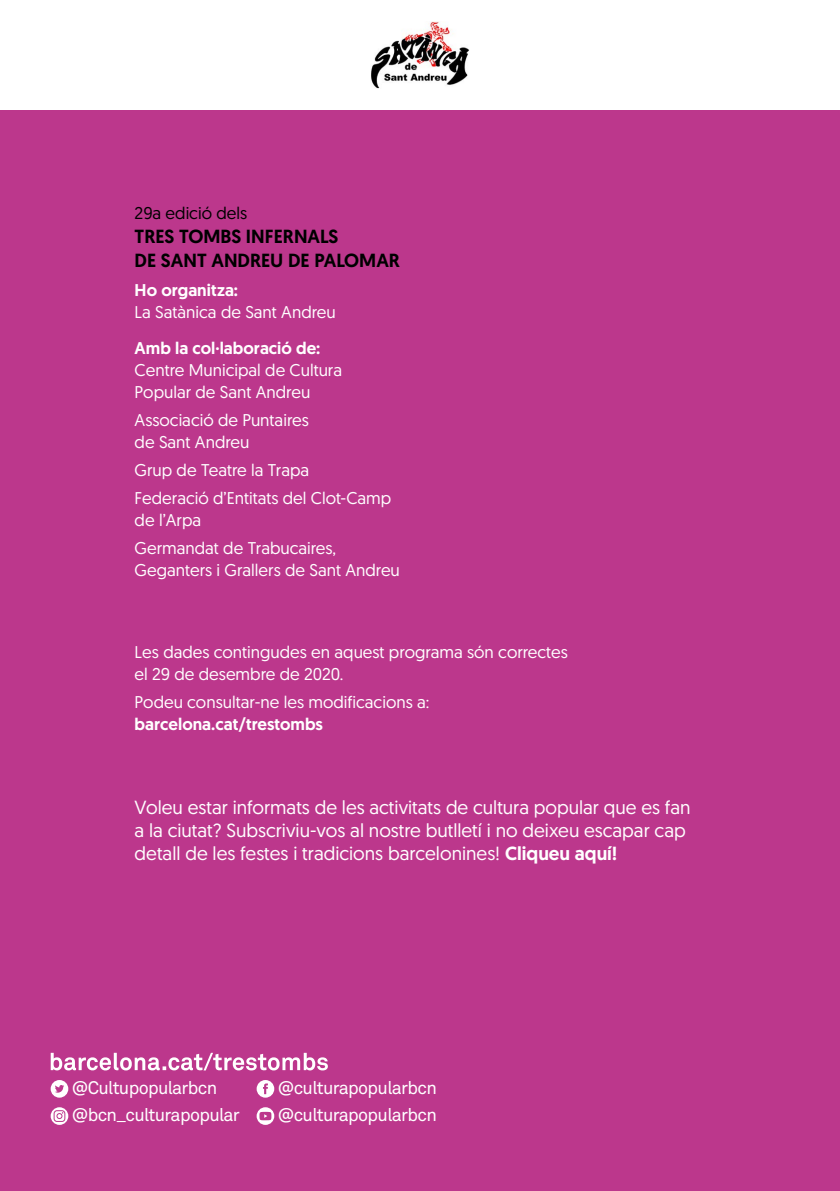
<style>
.page{position:relative;width:840px;height:1191px;background:#fff}
.page>*{position:absolute;margin:0;border:0;box-sizing:border-box;transform-origin:0 0}
.t1{font:19px/23px "Geomanist";color:#fff}
.t2{font:500 19px/24px "Geomanist";color:#000}
.t3{font:18px/26.8px "Akkurat";letter-spacing:-.04em;color:#fff}
.t4{font:17px/22px "Geomanist";color:#fff}
.t5{font:500 17px "Geomanist";color:#fff}
.t6{font:17px "Geomanist";color:#000}
.s1{font-weight:500}
</style>
<div class="page">
<div style="left:0;top:0;width:839px;height:1191px;background:#bc378c"></div>
<div style="left:0;top:0;width:839px;height:109px;background:#fff"></div>
<img style="left:371px;top:21px;width:97px;height:67px">
<svg style="left:51px;top:1052px;width:277px;height:18px"></svg>
<svg style="left:256px;top:1080px;width:18px;height:17px"></svg>
<svg style="left:51px;top:1080px;width:17px;height:17px"></svg>
<svg style="left:256px;top:1107px;width:18px;height:17px"></svg>
<svg style="left:259px;top:1111px;width:12px;height:9px"></svg>
<svg style="left:51px;top:1107px;width:17px;height:17px"></svg>
<svg style="left:54px;top:1110px;width:11px;height:12px"></svg>
<p class="t6" style="left:135px;top:202px;width:114px">29a edició dels</p>
<p class="t2" style="left:135px;top:225px;width:267px">TRES TOMBS INFERNALS<br>DE SANT ANDREU DE PALOMAR</p>
<p class="t5" style="left:135px;top:278px;width:105px">Ho organitza:</p>
<p class="t4" style="left:135px;top:300px;width:202px">La Satànica de Sant Andreu</p>
<p class="t5" style="left:135px;top:336px;width:187px">Amb la col·laboració de:</p>
<p class="t4" style="left:135px;top:358px;width:209px">Centre Municipal de Cultura<br>Popular de Sant Andreu</p>
<p class="t4" style="left:135px;top:408px;width:175px">Associació de Puntaires de Sant Andreu</p>
<p class="t4" style="left:135px;top:455px;width:258px;line-height:28px">Grup de Teatre la Trapa<br>Federació d’Entitats del Clot-Camp</p>
<p class="t4" style="left:135px;top:505px;width:203px;line-height:28px">de l’Arpa<br>Germandat de Trabucaires,</p>
<p class="t4" style="left:135px;top:558px;width:266px">Geganters i Grallers de Sant Andreu</p>
<p class="t4" style="left:135px;top:640px;width:434px">Les dades contingudes en aquest programa són correctes el 29 de desembre de 2020.</p>
<p class="t4" style="left:135px;top:690px;width:296px">Podeu consultar-ne les modificacions a:</p>
<p class="t5" style="left:135px;top:712px;width:190px">barcelona.cat/trestombs</p>
<p class="t1" style="left:135px;top:795px;width:557px">Voleu estar informats de les activitats de cultura popular que es fan a la ciutat? Subscriviu-vos al nostre butlletí i no deixeu escapar cap detall de les festes i tradicions barcelonines! <span class="s1">Cliqueu aquí!</span></p>
<p class="t3" style="left:71px;top:1075px;width:170px">@Cultupopularbcn @bcn_culturapopular</p>
<p class="t3" style="left:277px;top:1075px;width:161px">@culturapopularbcn</p>
<p class="t3" style="left:277px;top:1102px;width:161px">@culturapopularbcn</p>
</div>
